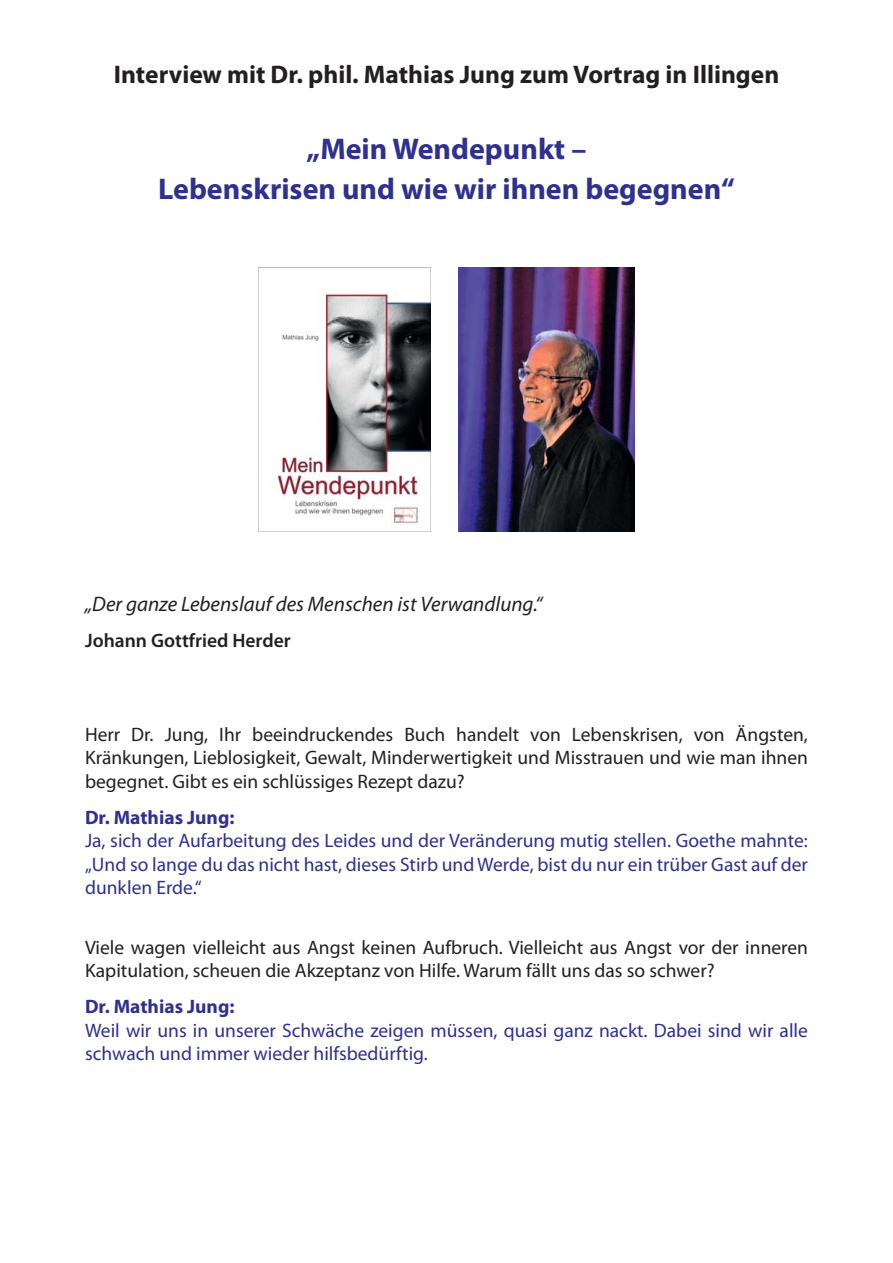
<style>
.page{position:relative;width:893px;height:1263px;background:#fff}
.page>*{position:absolute;margin:0;border:0;box-sizing:border-box;transform-origin:0 0}
.t1{font:700 30px/39.6px "Myriad Pro";color:#2e3092;text-align:center}
.t2{font:700 25.5px "Myriad Pro";color:#231f20}
.t3{font:italic 21px "Myriad Pro";color:#231f20}
.t4{font:19.5px/23.4px "Myriad Pro";color:#231f20;text-align:justify}
.t5{font:19.5px/23.4px "Myriad Pro";color:#2e3092;text-align:justify}
.t6{font:700 19.5px "Myriad Pro";color:#2e3092}
.t7{font:600 19.5px "Myriad Pro";color:#231f20}
</style>
<div class="page">
<img style="left:276px;top:268px;width:155px;height:263px">
<img style="left:459px;top:268px;width:175px;height:263px">
<h2 class="t2" style="left:114px;top:65px;width:667px">Interview mit Dr. phil. Mathias Jung zum Vortrag in Illingen</h2>
<h1 class="t1" style="left:158px;top:132px;width:578px">„Mein Wendepunkt –<br>Lebenskrisen und wie wir ihnen begegnen“</h1>
<p class="t3" style="left:85px;top:596px;width:459px">„Der ganze Lebenslauf des Menschen ist Verwandlung.“</p>
<p class="t7" style="left:85px;top:633px;width:207px">Johann Gottfried Herder</p>
<p class="t4" style="left:85px;top:725px;width:724px">Herr Dr. Jung, Ihr beeindruckendes Buch handelt von Lebenskrisen, von Ängsten, Kränkungen, Lieblosigkeit, Gewalt, Minderwertigkeit und Misstrauen und wie man ihnen begegnet. Gibt es ein schlüssiges Rezept dazu?</p>
<p class="t6" style="left:85px;top:810px;width:151px">Dr. Mathias Jung:</p>
<p class="t5" style="left:85px;top:831px;width:724px">Ja, sich der Aufarbeitung des Leides und der Veränderung mutig stellen. Goethe mahnte: „Und so lange du das nicht hast, dieses Stirb und Werde, bist du nur ein trüber Gast auf der dunklen Erde.“</p>
<p class="t4" style="left:85px;top:937px;width:724px">Viele wagen vielleicht aus Angst keinen Aufbruch. Vielleicht aus Angst vor der inneren<br>Kapitulation, scheuen die Akzeptanz von Hilfe. Warum fällt uns das so schwer?</p>
<p class="t6" style="left:85px;top:999px;width:151px">Dr. Mathias Jung:</p>
<p class="t5" style="left:85px;top:1020px;width:724px">Weil wir uns in unserer Schwäche zeigen müssen, quasi ganz nackt. Dabei sind wir alle schwach und immer wieder hilfsbedürftig.</p>
</div>
